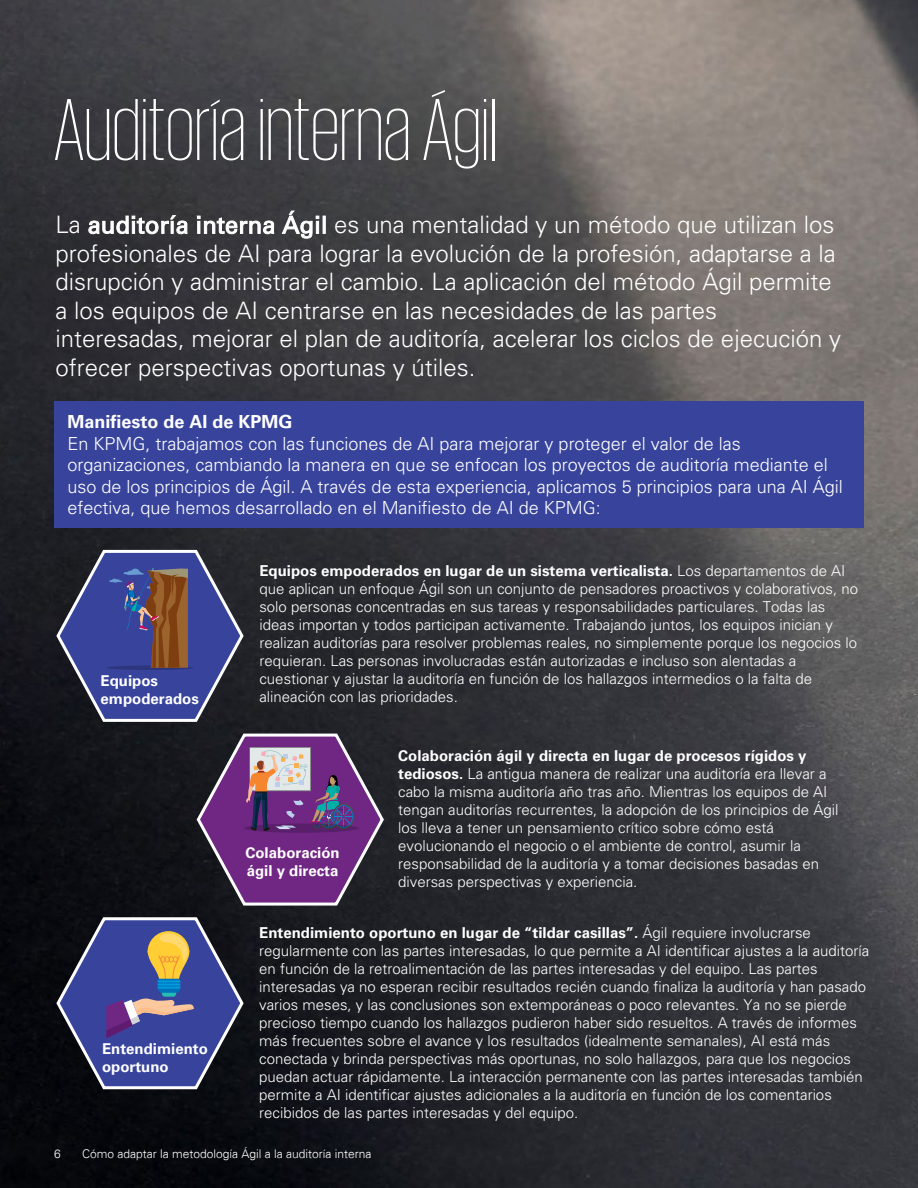
<style>
.page{position:relative;width:918px;height:1188px;background:#fff}
.page>*{position:absolute;margin:0;border:0;box-sizing:border-box;transform-origin:0 0}
.t1{font:200 90px "KPMG";color:#fff}
.t2{font:300 24px/28.5px "Univers LT Std";color:#fff}
.t3{font:300 18px/21.6px "Univers LT Std";color:#fff}
.t4{font:700 18px "Univers LT Std";color:#fff}
.t5{font:300 15px/18px "Univers LT Std";color:#fff}
.t6{font:700 15px/18px "Univers 65";color:#fff}
.t7{font:300 12px "Univers 45";color:#fff}
.s1{font-weight:400}
.s2{font-weight:700}
</style>
<div class="page">
<img style="left:0;top:0;width:918px;height:1188px">
<div style="left:54px;top:401px;width:810px;height:127px;background:#38449c"></div>
<svg style="left:55px;top:915px;width:190px;height:176px;background:#444876"></svg>
<svg style="left:195px;top:731px;width:191px;height:176px;background:#653f72"></svg>
<svg style="left:55px;top:547px;width:190px;height:176px;background:#444572"></svg>
<h1 class="t1" style="left:54px;top:87px;width:445px">Auditoría interna Ágil</h1>
<p class="t2" style="left:56px;top:211px;width:787px">La <span class="s1">auditoría interna Ágil</span> es una mentalidad y un método que utilizan los profesionales de AI para lograr la evolución de la profesión, adaptarse a la disrupción y administrar el cambio. La aplicación del método Ágil permite a los equipos de AI centrarse en las necesidades de las partes interesadas, mejorar el plan de auditoría, acelerar los ciclos de ejecución y ofrecer perspectivas oportunas y útiles.</p>
<p class="t4" style="left:68px;top:411px;width:227px">Manifiesto de AI de KPMG</p>
<p class="t3" style="left:68px;top:432px;width:777px">En KPMG, trabajamos con las funciones de AI para mejorar y proteger el valor de las organizaciones, cambiando la manera en que se enfocan los proyectos de auditoría mediante el uso de los principios de Ágil. A través de esta experiencia, aplicamos 5 principios para una AI Ágil efectiva, que hemos desarrollado en el Manifiesto de AI de KPMG:</p>
<p class="t6" style="left:101px;top:672px;width:100px">Equipos empoderados</p>
<p class="t6" style="left:102px;top:1040px;width:107px">Entendimiento oportuno</p>
<p class="t5" style="left:259px;top:562px;width:600px"><span class="s2">Equipos empoderados en lugar de un sistema verticalista.</span> Los departamentos de AI que aplican un enfoque Ágil son un conjunto de pensadores proactivos y colaborativos, no solo personas concentradas en sus tareas y responsabilidades particulares. Todas las ideas importan y todos participan activamente. Trabajando juntos, los equipos inician y realizan auditorías para resolver problemas reales, no simplemente porque los negocios lo requieran. Las personas involucradas están autorizadas e incluso son alentadas a cuestionar y ajustar la auditoría en función de los hallazgos intermedios o la falta de alineación con las prioridades.</p>
<p class="t5" style="left:398px;top:747px;width:442px"><span class="s2">Colaboración ágil y directa en lugar de procesos rígidos y tediosos.</span> La antigua manera de realizar una auditoría era llevar a cabo la misma auditoría año tras año. Mientras los equipos de AI tengan auditorías recurrentes, la adopción de los principios de Ágil los lleva a tener un pensamiento crítico sobre cómo está evolucionando el negocio o el ambiente de control, asumir la responsabilidad de la auditoría y a tomar decisiones basadas en diversas perspectivas y experiencia.</p>
<p class="t5" style="left:259px;top:923px;width:612px"><span class="s2">Entendimiento oportuno en lugar de “tildar casillas”.</span> Ágil requiere involucrarse regularmente con las partes interesadas, lo que permite a AI identificar ajustes a la auditoría en función de la retroalimentación de las partes interesadas y del equipo. Las partes interesadas ya no esperan recibir resultados recién cuando finaliza la auditoría y han pasado varios meses, y las conclusiones son extemporáneas o poco relevantes. Ya no se pierde precioso tiempo cuando los hallazgos pudieron haber sido resueltos. A través de informes más frecuentes sobre el avance y los resultados (idealmente semanales), AI está más conectada y brinda perspectivas más oportunas, no solo hallazgos, para que los negocios puedan actuar rápidamente. La interacción permanente con las partes interesadas también permite a AI identificar ajustes adicionales a la auditoría en función de los comentarios recibidos de las partes interesadas y del equipo.</p>
<p class="t6" style="left:245px;top:844px;width:96px">Colaboración ágil y directa</p>
<p class="t7" style="left:54px;top:1147px;width:8px">6</p>
<p class="t7" style="left:82px;top:1147px;width:291px">Cómo adaptar la metodología Ágil a la auditoría interna</p>
</div>
